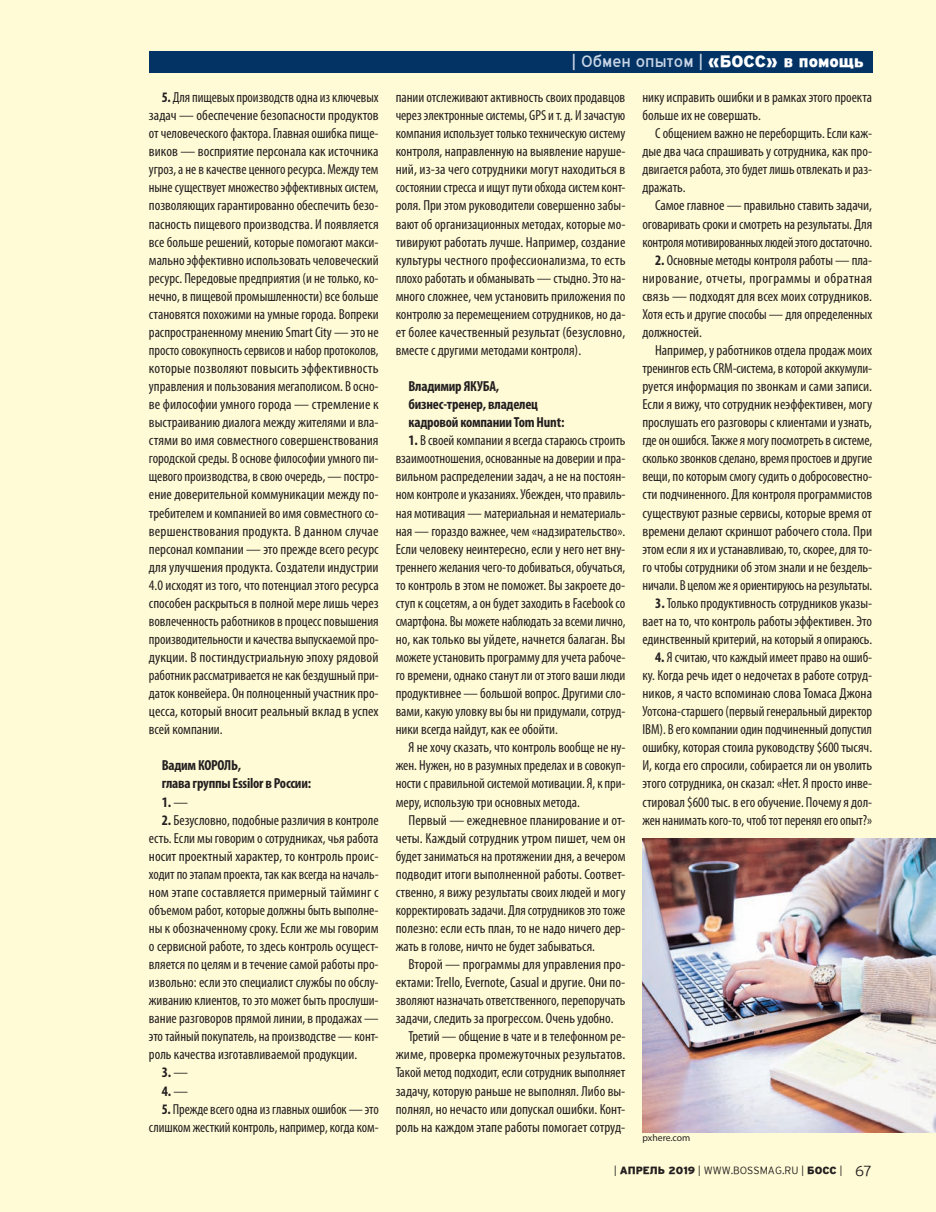
<style>
.page{position:relative;width:936px;height:1212px;background:#fff}
.page>*{position:absolute;margin:0;border:0;box-sizing:border-box;transform-origin:0 0}
.t1{font:16.5px "GL Interstate";color:#c9d6e6}
.t2{font:condensed 14.55px/18px "Myriad Pro";color:#231f20;text-align:justify}
.t3{font:700 condensed 14.55px/18px "Myriad Pro";letter-spacing:-.015em;color:#231f20}
.t4{font:300 10.5px "GL Interstate";color:#231f20}
.t5{font:9.75px "Myriad Pro";color:#231f20}
.s1{font-weight:700}
.s2{font-weight:400}
.s3{font-weight:900;color:#fff}
.s4{font-weight:900}
.s5{font-size:14.55px}
</style>
<div class="page">
<div style="left:0;top:0;width:935px;height:1212px;background:#fffbd6"></div>
<div style="left:149px;top:51px;width:723px;height:21px;background:#033365"></div>
<img style="left:642px;top:839px;width:293px;height:293px">
<p class="t2" style="left:149px;top:88px;width:231px;text-indent:13px"><span class="s1">5.</span> Для пищевых производств одна из ключевых задач — обеспечение безопасности продуктов от человеческого фактора. Главная ошибка пище&shy;виков — восприятие персонала как источника угроз, а не в качестве ценного ресурса. Между тем ныне существует множество эффективных систем, позволяющих гарантированно обеспечить безо&shy;пасность пищевого производства. И появляется все больше решений, которые помогают макси&shy;мально эффективно использовать человеческий ресурс. Передовые предприятия (и не только, ко&shy;нечно, в пищевой промышленности) все больше становятся похожими на умные города. Вопреки распространенному мнению SmartCity — это не просто совокупность сервисов и набор протоколов, которые позволяют повысить эффективность управления и пользования мегаполисом. В осно&shy;ве философии умного города — стремление к выстраиванию диалога между жителями и вла&shy;стями во имя совместного совершенствования городской среды. В основе философии умного пи&shy;щевого производства, в свою очередь, — постро&shy;ение доверительной коммуникации между по&shy;требителем и компанией во имя совместного со&shy;вершенствования продукта. В данном случае персонал компании — это прежде всего ресурс для улучшения продукта. Создатели индустрии 4.0 исходят из того, что потенциал этого ресурса способен раскрыться в полной мере лишь через вовлеченность работников в процесс повышения производительности и качества выпускаемой про&shy;дукции. В постиндустриальную эпоху рядовой работник рассматривается не как бездушный при&shy;даток конвейера. Он полноценный участник про&shy;цесса, который вносит реальный вклад в успех всей компании.</p>
<p class="t3" style="left:162px;top:756px;width:151px">Вадим КОРОЛЬ,<br>глава группы Essilor в России:</p>
<p class="t3" style="left:162px;top:792px;width:28px">1. <span class="s2">—</span></p>
<p class="t2" style="left:149px;top:810px;width:231px;text-indent:13px"><span class="s1">2.</span> Безусловно, подобные различия в контроле есть. Если мы говорим о сотрудниках, чья работа носит проектный характер, то контроль проис&shy;ходит по этапам проекта, так как всегда на началь&shy;ном этапе составляется примерный тайминг с объемом работ, которые должны быть выполне&shy;ны к обозначенному сроку. Если же мы говорим о сервисной работе, то здесь контроль осущест&shy;вляется по целям и в течение самой работы про&shy;извольно: если это специалист службы по обслу&shy;живанию клиентов, то это может быть прослуши&shy;вание разговоров прямой линии, в продажах — это тайный покупатель, на производстве — конт&shy;роль качества изготавливаемой продукции.</p>
<p class="t3" style="left:162px;top:1063px;width:28px">3. <span class="s2">—</span></p>
<p class="t3" style="left:162px;top:1081px;width:28px">4. <span class="s2">—</span></p>
<p class="t2" style="left:149px;top:1099px;width:231px;text-align:right"><span class="s1">5.</span> Прежде всего одна из главных ошибок — это слишком жесткий контроль, например, когда ком-</p>
<p class="t1" style="left:571px;top:52px;width:294px">| Обмен опытом | <span class="s3">«БОСС» в помощь</span></p>
<p class="t2" style="left:642px;top:88px;width:231px">нику исправить ошибки и в рамках этого проекта больше их не совершать.</p>
<p class="t2" style="left:642px;top:124px;width:231px;text-indent:13px">С общением важно не переборщить. Если каж&shy;дые два часа спрашивать у сотрудника, как про&shy;двигается работа, это будет лишь отвлекать и раз&shy;дражать.</p>
<p class="t2" style="left:642px;top:196px;width:231px;text-indent:13px">Самое главное — правильно ставить задачи, оговаривать сроки и смотреть на результаты. Для контроля мотивированных людей этого достаточно.</p>
<p class="t2" style="left:642px;top:251px;width:231px;text-indent:13px"><span class="s1">2.</span> Основные методы контроля работы — пла&shy;нирование, отчеты, программы и обратная связь — подходят для всех моих сотрудников.<br>Хотя есть и другие способы — для определенных должностей.</p>
<p class="t2" style="left:642px;top:341px;width:231px;text-indent:13px">Например, у работников отдела продаж моих тренингов есть CRM-система, в которой аккумули&shy;руется информация по звонкам и сами записи.<br>Если я вижу, что сотрудник неэффективен, могу прослушать его разговоры с клиентами и узнать, где он ошибся. Также я могу посмотреть в системе, сколько звонков сделано, время простоев и другие вещи, по которым смогу судить о добросовестно&shy;сти подчиненного. Для контроля программистов существуют разные сервисы, которые время от времени делают скриншот рабочего стола. При этом если я их и устанавливаю, то, скорее, для то&shy;го чтобы сотрудники об этом знали и не бездель&shy;ничали. В целом же я ориентируюсь на результаты.</p>
<p class="t2" style="left:642px;top:594px;width:231px;text-indent:13px"><span class="s1">3.</span> Только продуктивность сотрудников указы&shy;вает на то, что контроль работы эффективен. Это единственный критерий, на который я опираюсь.</p>
<p class="t2" style="left:642px;top:648px;width:231px;text-indent:13px"><span class="s1">4.</span> Я считаю, что каждый имеет право на ошиб&shy;ку. Когда речь идет о недочетах в работе сотруд&shy;ников, я часто вспоминаю слова Томаса Джона Уотсона-старшего (первый генеральный директор IBM). В его компании один подчиненный допустил ошибку, которая стоила руководству $600 тысяч.<br>И, когда его спросили, собирается ли он уволить этого сотрудника, он сказал: «Нет. Я просто инве&shy;стировал $600 тыс. в его обучение. Почему я дол&shy;жен нанимать кого-то, чтоб тот перенял его опыт?»</p>
<p class="t2" style="left:395px;top:88px;width:231px">пании отслеживают активность своих продавцов через электронные системы, GPS и т. д. И зачастую компания использует только техническую систему контроля, направленную на выявление наруше&shy;ний, из-за чего сотрудники могут находиться в состоянии стресса и ищут пути обхода систем конт&shy;роля. При этом руководители совершенно забы&shy;вают об организационных методах, которые мо&shy;тивируют работать лучше. Например, создание культуры честного профессионализма, то есть плохо работать и обманывать — стыдно. Это на&shy;много сложнее, чем установить приложения по контролю за перемещением сотрудников, но да&shy;ет более качественный результат (безусловно, вместе с другими методами контроля).</p>
<p class="t3" style="left:408px;top:377px;width:157px">Владимир ЯКУБА, бизнес-тренер, владелец кадровой компании TomHunt:</p>
<p class="t2" style="left:395px;top:431px;width:231px;text-indent:13px"><span class="s1">1.</span> В своей компании я всегда стараюсь строить взаимоотношения, основанные на доверии и пра&shy;вильном распределении задач, а не на постоян&shy;ном контроле и указаниях. Убежден, что правиль&shy;ная мотивация — материальная и нематериаль&shy;ная — гораздо важнее, чем «надзирательство».<br>Если человеку неинтересно, если у него нет вну&shy;треннего желания чего-то добиваться, обучаться, то контроль в этом не поможет. Вы закроете до&shy;ступ к соцсетям, а он будет заходить в Facebook со смартфона. Вы можете наблюдать за всеми лично, но, как только вы уйдете, начнется балаган. Вы можете установить программу для учета рабоче&shy;го времени, однако станут ли от этого ваши люди продуктивнее — большой вопрос. Другими сло&shy;вами, какую уловку вы бы ни придумали, сотруд&shy;ники всегда найдут, как ее обойти.</p>
<p class="t2" style="left:395px;top:738px;width:231px;text-indent:13px">Я не хочу сказать, что контроль вообще не ну&shy;жен. Нужен, но в разумных пределах и в совокуп&shy;ности с правильной системой мотивации. Я, к при&shy;меру, использую три основных метода.</p>
<p class="t2" style="left:395px;top:810px;width:231px;text-indent:13px">Первый — ежедневное планирование и от&shy;четы. Каждый сотрудник утром пишет, чем он будет заниматься на протяжении дня, а вечером подводит итоги выполненной работы. Соответ&shy;ственно, я вижу результаты своих людей и могу корректировать задачи. Для сотрудников это тоже полезно: если есть план, то не надо ничего дер&shy;жать в голове, ничто не будет забываться.</p>
<p class="t2" style="left:408px;top:955px;width:218px">Второй — программы для управления про-</p>
<p class="t2" style="left:395px;top:973px;width:231px">ектами: Trello, Evernote, Casual и другие. Они по-</p>
<p class="t2" style="left:395px;top:991px;width:231px">зволяют назначать ответственного, перепоручать</p>
<p class="t2" style="left:395px;top:1009px;width:219px">задачи, следить за прогрессом. Очень удобно.</p>
<p class="t2" style="left:408px;top:1027px;width:218px">Третий — общение в чате и в телефонном ре-</p>
<p class="t2" style="left:395px;top:1045px;width:231px">жиме, проверка промежуточных результатов.</p>
<p class="t2" style="left:395px;top:1063px;width:231px">Такой метод подходит, если сотрудник выполняет</p>
<p class="t2" style="left:395px;top:1081px;width:231px">задачу, которую раньше не выполнял. Либо вы-</p>
<p class="t2" style="left:395px;top:1099px;width:230px">полнял, но нечасто или допускал ошибки. Конт-</p>
<p class="t2" style="left:395px;top:1117px;width:231px">роль на каждом этапе работы помогает сотруд-</p>
<p class="t5" style="left:642px;top:1132px;width:49px">pxhere.com</p>
<p class="t4" style="left:614px;top:1165px;width:259px">| <span class="s4">апрель 2019</span> | WWW.BOSSMAG.RU | <span class="s4">БОСС</span> | <span class="s5">67</span></p>
</div>
